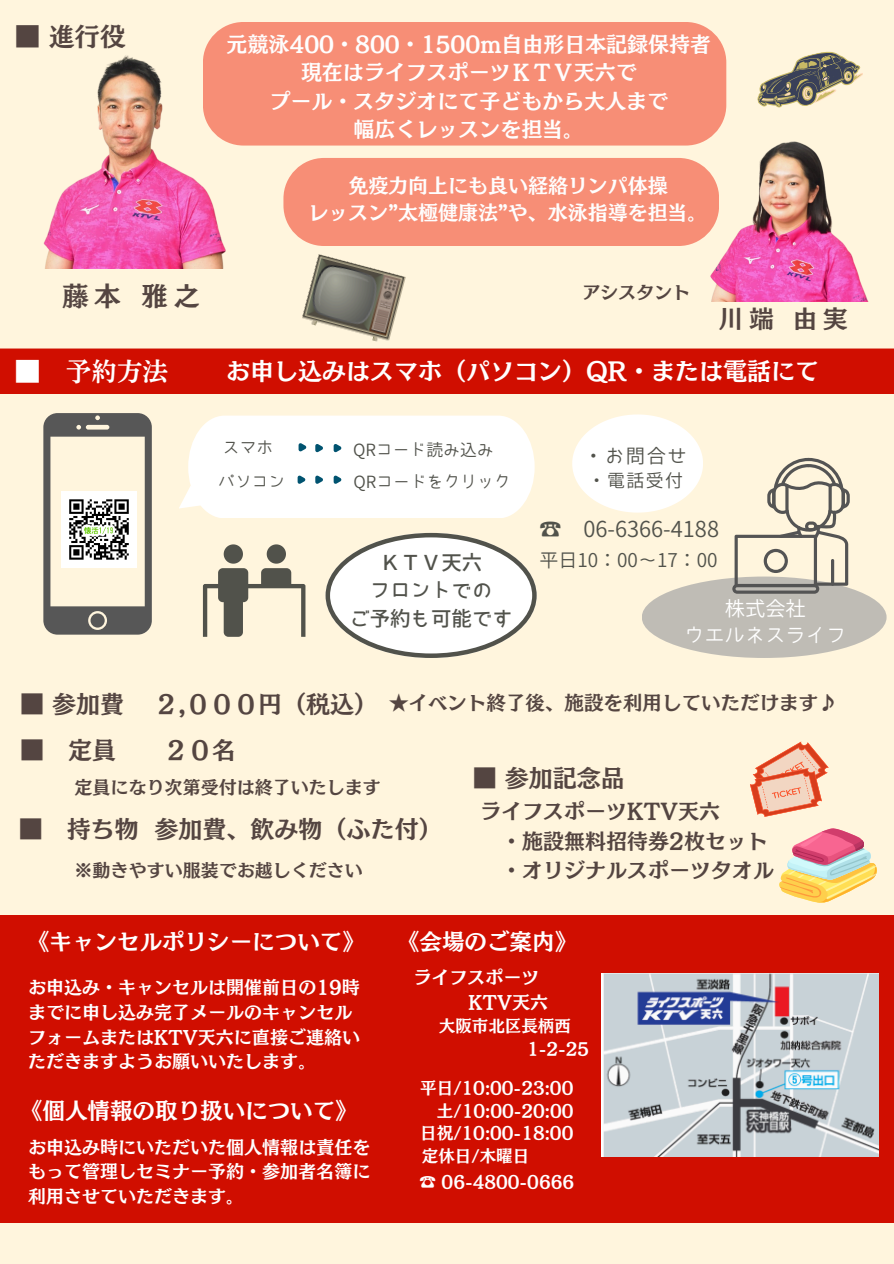
<style>
.page{position:relative;width:894px;height:1264px;background:#fff}
.page>*{position:absolute;margin:0;border:0;box-sizing:border-box;transform-origin:0 0}
.t1{font:26.55px "Canva Mode Min A Std B";color:#544541}
.t2{font:25.5px "Nud Motoya Mincho Std W6";color:#fff}
.t3{font:25.5px "Canva Mode Min A Std B";color:#544541}
.t4{font:24.75px "Canva Mode Min A Std B";color:#544541}
.t5{font:24px "Canva Mode Min A Std B";color:#544541}
.t6{font:24px "Canva Mode Min A Std B";color:#fff}
.t7{font:22.5px "Canva Mode Min A Std B";color:#fff}
.t8{font:21.9px "Bokutachino Gothic 2";color:#51524b}
.t9{font:21px/28.3px "Canva Mode Min A Std B";color:#fefefe;text-align:center}
.t10{font:21px/29.2px "Canva Mode Min A Std B";color:#544541}
.t11{font:700 20.4px/28.2px "Bokutachino Gothic 2";color:#51524b;text-align:center}
.t12{font:20.25px "Bokutachino Gothic 2";color:#fff}
.t13{font:19.95px "Canva Mode Min A Std B";color:#fefefe}
.t14{font:19.5px "Canva Mode Min A Std B";color:#544541}
.t15{font:19.35px "Bokutachino Gothic 2";color:#51524b}
.t16{font:18.9px "Bokutachino Gothic 2";color:#51524b}
.t17{font:18px/24.8px "Canva Mode Min A Std B";color:#fff}
.t18{font:18px "Canva Mode Min A Std B";color:#544541}
.t19{font:17.85px "Bokutachino Gothic 2";color:#51524b}
.t20{font:16.8px "Bokutachino Gothic 2";color:#51524b}
.t21{font:16.5px "Canva Mode Min A Std B";color:#fff}
</style>
<div class="page">
<div style="left:0;top:0;width:893px;height:1263px;background:#fff5dd"></div>
<div style="left:0;top:915px;width:893px;height:307px;background:#d00e00"></div>
<img style="left:601px;top:973px;width:277px;height:183px">
<svg style="left:750px;top:741px;width:78px;height:75px"></svg>
<div style="left:0;top:348px;width:893px;height:46px;background:#d00e00"></div>
<svg style="left:43px;top:413px;width:108px;height:221px"></svg>
<svg style="left:179px;top:415px;width:355px;height:103px;background:#fdfdfb"></svg>
<div style="left:641px;top:576px;width:245px;height:82px;background:#bfbcb5;border-radius:50%"></div>
<svg style="left:732px;top:458px;width:117px;height:135px"></svg>
<img style="left:61px;top:491px;width:76px;height:76px">
<div style="left:203px;top:22px;width:523px;height:123px;background:#f78e76;border-radius:41px"></div>
<img style="left:43px;top:25px;width:220px;height:244px">
<svg style="left:572px;top:414px;width:130px;height:98px"></svg>
<svg style="left:203px;top:544px;width:102px;height:92px"></svg>
<img style="left:694px;top:120px;width:174px;height:181px">
<svg style="left:757px;top:51px;width:106px;height:57px"></svg>
<img style="left:302px;top:254px;width:103px;height:88px">
<svg style="left:325px;top:533px;width:211px;height:125px"></svg>
<svg style="left:779px;top:828px;width:97px;height:75px"></svg>
<div style="left:283px;top:158px;width:436px;height:88px;background:#f78e76;border-radius:40px"></div>
<p class="t3" style="left:15px;top:24px;width:112px">■ 進行役</p>
<p class="t1" style="left:62px;top:283px;width:60px">藤本</p>
<h1 class="t1" style="left:141px;top:283px;width:60px">雅之</h1>
<p class="t9" style="left:226px;top:30px;width:486px">元競泳400・800・1500ｍ自由形日本記録保持者現在はライフスポーツＫＴＶ天六で<br>プール・スタジオにて子どもから大人まで<br>幅広くレッスンを担当。</p>
<p class="t13" style="left:348px;top:175px;width:321px">免疫力向上にも良い経絡リンパ体操</p>
<p class="t13" style="left:308px;top:202px;width:400px">レッスン”太極健康法”や、水泳指導を担当。</p>
<p class="t18" style="left:582px;top:283px;width:110px">アシスタント</p>
<h5 class="t4" style="left:718px;top:306px;width:56px">川端</h5>
<p class="t4" style="left:792px;top:306px;width:56px">由実</p>
<p class="t2" style="left:15px;top:358px;width:154px">■ 予約方法</p>
<p class="t6" style="left:226px;top:359px;width:594px">お申し込みはスマホ（パソコン）QR・または電話にて</p>
<h2 class="t20" style="left:223px;top:439px;width:52px">スマホ</h2>
<h5 class="t20" style="left:353px;top:441px;width:142px">QRコード読み込み</h5>
<p class="t20" style="left:218px;top:473px;width:69px">パソコン</p>
<p class="t20" style="left:353px;top:473px;width:159px">QRコードをクリック</p>
<p class="t15" style="left:583px;top:446px;width:104px">・お問合せ</p>
<p class="t19" style="left:587px;top:471px;width:96px">・電話受付</p>
<p class="t8" style="left:539px;top:517px;width:181px">☎ 06-6366-4188</p>
<h2 class="t11" style="left:380px;top:547px;width:104px">ＫＴＶ天六</h2>
<p class="t16" style="left:539px;top:551px;width:180px">平日 10：00～17：00</p>
<h2 class="t11" style="left:349px;top:576px;width:165px">フロントでの<br>ご予約も可能です</h2>
<h5 class="t12" style="left:724px;top:597px;width:82px">株式会社</h5>
<h5 class="t12" style="left:684px;top:624px;width:163px">ウエルネスライフ</h5>
<h2 class="t5" style="left:154px;top:692px;width:225px">２,０００円（税込）</h2>
<h2 class="t5" style="left:20px;top:692px;width:106px">■ 参加費</h2>
<p class="t5" style="left:20px;top:737px;width:97px">■ 定員</p>
<p class="t5" style="left:164px;top:737px;width:73px">２０名</p>
<p class="t14" style="left:389px;top:693px;width:450px">★イベント終了後、施設を利用していただけます♪</p>
<h2 class="t18" style="left:75px;top:778px;width:308px">定員になり次第受付は終了いたします</h2>
<p class="t5" style="left:154px;top:817px;width:289px">参加費、飲み物（ふた付）</p>
<h2 class="t5" style="left:19px;top:817px;width:121px">■ 持ち物</h2>
<p class="t18" style="left:75px;top:860px;width:290px">※動きやすい服装でお越しください</p>
<h3 class="t5" style="left:472px;top:765px;width:154px">■ 参加記念品</h3>
<h2 class="t10" style="left:501px;top:796px;width:274px;text-indent:-21px">ライフスポーツKTV天六<br>・施設無料招待券2枚セット・オリジナルスポーツタオル</h2>
<p class="t7" style="left:27px;top:929px;width:339px">《キャンセルポリシーについて》</p>
<p class="t17" style="left:28px;top:974px;width:333px">お申込み・キャンセルは開催前日の19時までに申し込み完了メールのキャンセルフォームまたはKTV天六に直接ご連絡いただきますようお願いいたします。</p>
<p class="t7" style="left:20px;top:1099px;width:339px">《個人情報の取り扱いについて》</p>
<p class="t17" style="left:28px;top:1134px;width:344px">お申込み時にいただいた個人情報は責任を</p>
<p class="t17" style="left:28px;top:1159px;width:344px">もって管理しセミナー予約・参加者名簿に</p>
<p class="t17" style="left:28px;top:1183px;width:218px">利用させていただきます。</p>
<p class="t7" style="left:397px;top:929px;width:181px">《会場のご案内》</p>
<p class="t17" style="left:413px;top:964px;width:128px">ライフスポーツ</p>
<p class="t17" style="left:468px;top:989px;width:81px">KTV天六</p>
<h6 class="t21" style="left:438px;top:1017px;width:132px">大阪市北区長柄西</h6>
<h4 class="t21" style="left:527px;top:1040px;width:64px">1-2-25</h4>
<p class="t21" style="left:420px;top:1079px;width:154px">平日 /10:00-23:00</p>
<p class="t21" style="left:437px;top:1102px;width:138px">土/10:00-20:00</p>
<h6 class="t21" style="left:420px;top:1124px;width:154px">日祝/10:00-18:00</h6>
<p class="t21" style="left:422px;top:1147px;width:104px">定休日 /木曜日</p>
<h2 class="t21" style="left:419px;top:1172px;width:156px">☎ 06-4800-0666</h2>
</div>
